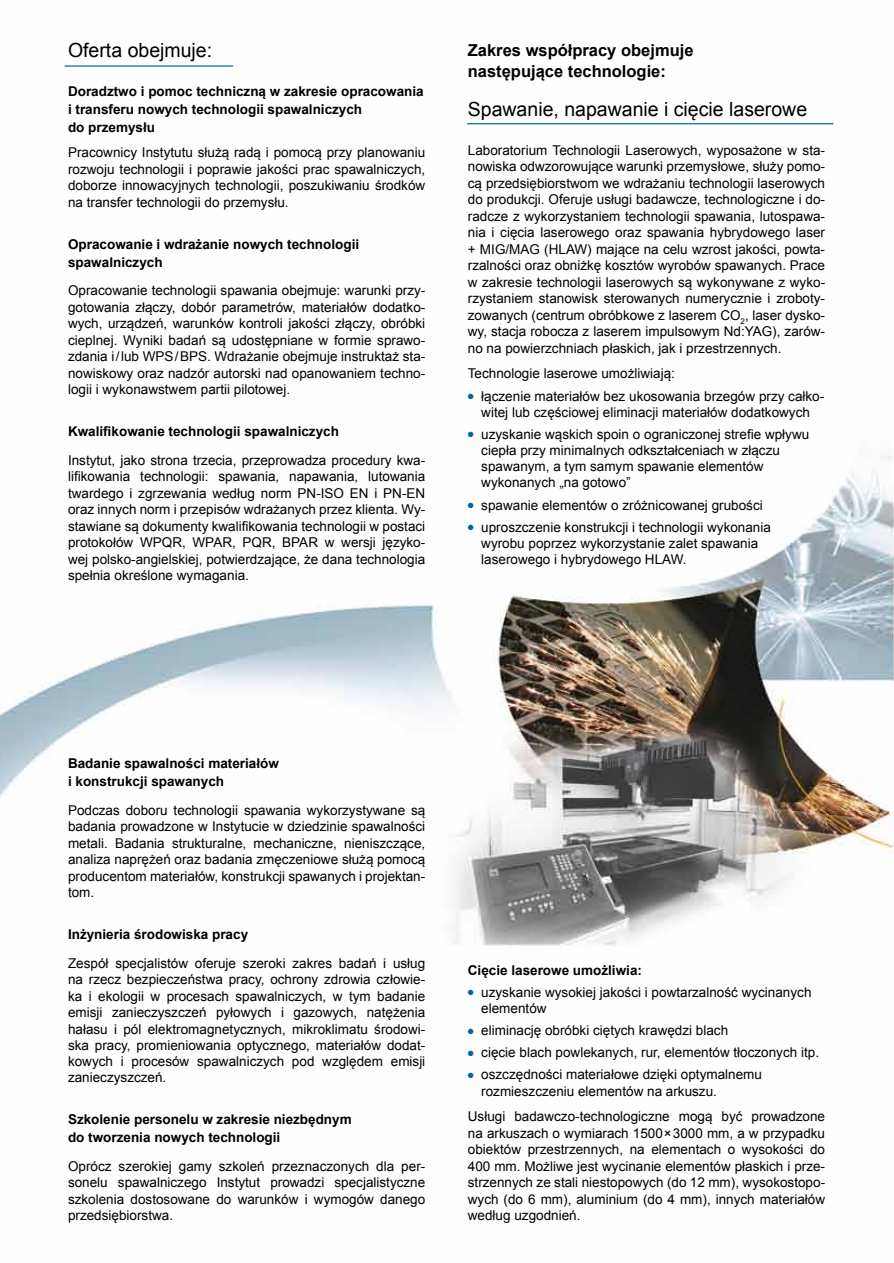
<style>
.page{position:relative;width:894px;height:1263px;background:#fff}
.page>*{position:absolute;margin:0;border:0;box-sizing:border-box;transform-origin:0 0}
.t1{font:19.5px "Arial";color:#000}
.t2{font:700 16.5px/21px "Arial";color:#000}
.t3{font:13.5px/16.5px "Arial";color:#000;text-align:justify}
.t4{font:700 13.5px/18px "Arial";color:#000}
.s1{font-weight:700}
.s2{color:#0065a3}
</style>
<div class="page">
<img style="left:0;top:65px;width:894px;height:881px">
<hr style="left:467px;top:123px;width:366px;height:1px;background:#0065a3">
<hr style="left:65px;top:65px;width:168px;height:2px;background:#0065a3">
<p class="t1" style="left:68px;top:37px;width:146px">Oferta obejmuje:</p>
<p class="t4" style="left:68px;top:82px;width:357px">Doradztwo i pomoc techniczną w zakresie opracowania i transferu nowych technologii spawalniczych<br>do przemysłu</p>
<p class="t3" style="left:68px;top:144px;width:359px">Pracownicy Instytutu służą radą i pomocą przy planowaniu rozwoju technologii i poprawie jakości prac spawalniczych, doborze innowacyjnych technologii, poszukiwaniu środków na transfer technologii do przemysłu.</p>
<p class="t4" style="left:68px;top:235px;width:293px">Opracowanie i wdrażanie nowych technologii spawalniczych</p>
<p class="t3" style="left:68px;top:282px;width:359px">Opracowanie technologii spawania obejmuje: warunki przy&shy;gotowania złączy, dobór parametrów, materiałów dodatko&shy;wych, urządzeń, warunków kontroli jakości złączy, obróbki cieplnej. Wyniki badań są udostępniane w formie sprawo&shy;zdania i/lub WPS/BPS. Wdrażanie obejmuje instruktaż sta&shy;nowiskowy oraz nadzór autorski nad opanowaniem techno&shy;logii i wykonawstwem partii pilotowej.</p>
<p class="t3" style="left:68px;top:417px;width:359px;line-height:28.5px"><span class="s1">Kwalifikowanie technologii spawalniczych<br></span>Instytut, jako strona trzecia, przeprowadza procedury kwa-</p>
<p class="t3" style="left:68px;top:468px;width:359px">lifikowania technologii: spawania, napawania, lutowania twardego i zgrzewania według norm PN-ISO EN i PN-EN oraz innych norm i przepisów wdrażanych przez klienta. Wy&shy;stawiane są dokumenty kwalifikowania technologii w postaci protokołów WPQR, WPAR, PQR, BPAR w wersji języko&shy;wej polsko-angielskiej, potwierdzające, że dana technologia spełnia określone wymagania.</p>
<p class="t2" style="left:468px;top:40px;width:227px">Zakres współpracy obejmuje następujące technologie:</p>
<p class="t1" style="left:468px;top:96px;width:341px">Spawanie, napawanie i cięcie laserowe</p>
<p class="t3" style="left:468px;top:142px;width:359px">Laboratorium Technologii Laserowych, wyposażone w sta&shy;nowiska odwzorowujące warunki przemysłowe, służy pomo&shy;cą przedsiębiorstwom we wdrażaniu technologii laserowych do produkcji. Oferuje usługi badawcze, technologiczne i do&shy;radcze z wykorzystaniem technologii spawania, lutospawa&shy;nia i cięcia laserowego oraz spawania hybrydowego laser + MIG/MAG (HLAW) mające na celu wzrost jakości, powta&shy;rzalności oraz obniżkę kosztów wyrobów spawanych. Prace w zakresie technologii laserowych są wykonywane z wyko&shy;rzystaniem stanowisk sterowanych numerycznie i zroboty&shy;zowanych (centrum obróbkowe z laserem CO<sub>2</sub>, laser dysko&shy;wy, stacja robocza z laserem impulsowym Nd:YAG), zarów&shy;no na powierzchniach płaskich, jak i przestrzennych.</p>
<p class="t3" style="left:468px;top:365px;width:209px">Technologie laserowe umożliwiają:</p>
<p class="t3" style="left:468px;top:388px;width:358px;text-align:center"><span class="s2">●</span> łączenie materiałów bez ukosowania brzegów przy całko&shy;witej lub częściowej eliminacji materiałów dodatkowych</p>
<p class="t3" style="left:481px;top:426px;width:329px;text-align:left;text-indent:-13px"><span class="s2">●</span> uzyskanie wąskich spoin o ograniczonej strefie wpływu ciepła przy minimalnych odkształceniach w złączu spawanym, a tym samym spawanie elementów wykonanych „na gotowo”</p>
<p class="t3" style="left:468px;top:497px;width:296px"><span class="s2">●</span> spawanie elementów o zróżnicowanej grubości</p>
<p class="t3" style="left:481px;top:519px;width:291px;text-align:left;text-indent:-13px"><span class="s2">●</span> uproszczenie konstrukcji i technologii wykonania wyrobu poprzez wykorzystanie zalet spawania laserowego i hybrydowego HLAW.</p>
<p class="t4" style="left:68px;top:755px;width:212px">Badanie spawalności materiałów i konstrukcji spawanych</p>
<p class="t3" style="left:68px;top:802px;width:359px">Podczas doboru technologii spawania wykorzystywane są badania prowadzone w Instytucie w dziedzinie spawalności metali. Badania strukturalne, mechaniczne, nieniszczące, analiza naprężeń oraz badania zmęczeniowe służą pomocą producentom materiałów, konstrukcji spawanych i projektan&shy;tom.</p>
<p class="t3" style="left:68px;top:920px;width:359px;line-height:28.5px"><span class="s1">Inżynieria środowiska pracy<br></span>Zespół specjalistów oferuje szeroki zakres badań i usług</p>
<p class="t3" style="left:68px;top:972px;width:359px">na rzecz bezpieczeństwa pracy, ochrony zdrowia człowie&shy;ka i ekologii w procesach spawalniczych, w tym badanie emisji zanieczyszczeń pyłowych i gazowych, natężenia hałasu i pól elektromagnetycznych, mikroklimatu środowi&shy;ska pracy, promieniowania optycznego, materiałów dodat&shy;kowych i procesów spawalniczych pod względem emisji zanieczyszczeń.</p>
<p class="t4" style="left:68px;top:1111px;width:285px">Szkolenie personelu w zakresie niezbędnym do tworzenia nowych technologii</p>
<p class="t3" style="left:68px;top:1158px;width:359px">Oprócz szerokiej gamy szkoleń przeznaczonych dla per&shy;sonelu spawalniczego Instytut prowadzi specjalistyczne szkolenia dostosowane do warunków i wymogów danego przedsiębiorstwa.</p>
<p class="t4" style="left:468px;top:961px;width:176px">Cięcie laserowe umożliwia:</p>
<p class="t3" style="left:481px;top:984px;width:332px;text-indent:-13px"><span class="s2">●</span> uzyskanie wysokiej jakości i powtarzalność wycinanych elementów</p>
<p class="t3" style="left:468px;top:1022px;width:262px"><span class="s2">●</span> eliminację obróbki ciętych krawędzi blach</p>
<p class="t3" style="left:468px;top:1044px;width:353px"><span class="s2">●</span> cięcie blach powlekanych, rur, elementów tłoczonych itp.</p>
<p class="t3" style="left:481px;top:1067px;width:282px;text-indent:-13px"><span class="s2">●</span> oszczędności materiałowe dzięki optymalnemu rozmieszczeniu elementów na arkuszu.</p>
<p class="t3" style="left:468px;top:1108px;width:359px">Usługi badawczo-technologiczne mogą być prowadzone na arkuszach o wymiarach 1500×3000 mm, a w przypadku obiektów przestrzennych, na elementach o wysokości do 400 mm. Możliwe jest wycinanie elementów płaskich i prze&shy;strzennych ze stali niestopowych (do 12 mm), wysokostopo&shy;wych (do 6 mm), aluminium (do 4 mm), innych materiałów według uzgodnień.</p>
</div>
